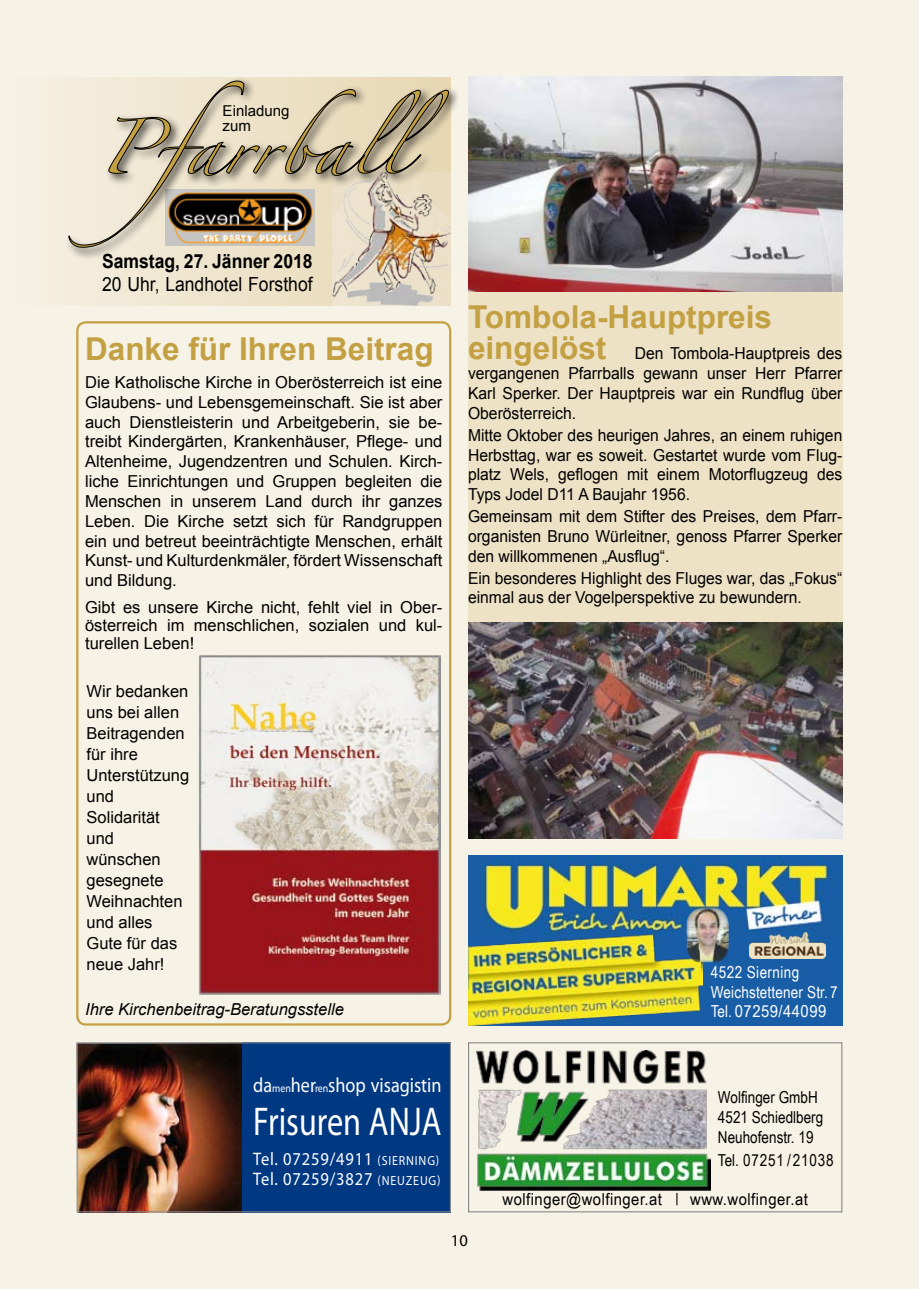
<style>
.page{position:relative;width:919px;height:1289px;background:#fff}
.page>*{position:absolute;margin:0;border:0;box-sizing:border-box;transform-origin:0 0}
.t1{font:40.35px "Myriad Pro";color:#fff;scale:.8 1}
.t2{font:700 31.5px/31.5px "Arial";color:#c3a042}
.t3{font:20.7px "Myriad Pro";color:#fff;scale:.88 1}
.t4{font:19.5px "Arial";color:#000;scale:.9 1}
.t5{font:700 19.5px "Arial";color:#000;scale:.9 1}
.t6{font:18.15px/19.8px "Myriad Pro";letter-spacing:.05em;color:#fff;scale:.91 1}
.t7{font:16.5px/21px "Arial";color:#000;text-align:justify}
.t8{font:16.5px/19.8px "Arial";color:#000;text-align:justify;scale:.95 1}
.t9{font:16.5px/19.5px "Arial Narrow";letter-spacing:.02em;color:#fff}
.t10{font:16.5px/19.8px "Arial Narrow";color:#000}
.t11{font:16.5px "Arial Narrow";letter-spacing:.025em;color:#000;scale:1.1 1}
.t12{font:italic 16.5px "Arial";color:#000}
.t13{font:16.5px "Arial Narrow";letter-spacing:.05em;color:#000}
.t14{font:16.5px "Myriad Pro";color:#000}
.t15{font:15px/15px "Arial";color:#000}
.s1{font-size:11.25px}
.s2{font-size:13.2px}
.s3{font-style:italic}
</style>
<div class="page">
<div style="left:0;top:0;width:918px;height:1288px;background:#f7f2e6"></div>
<svg style="left:87px;top:259px;width:246px;height:46px;fill:#efe5ce"></svg>
<img style="left:333px;top:259px;width:118px;height:46px">
<div style="left:64px;top:77px;width:396px;height:182px;background:#000;opacity:.75"></div>
<svg style="left:68px;top:80px;width:381px;height:168px"></svg>
<img style="left:468px;top:855px;width:374px;height:80px">
<div style="left:702px;top:935px;width:140px;height:90px;background:#185ea6"></div>
<img style="left:468px;top:933px;width:234px;height:92px">
<img style="left:686px;top:907px;width:43px;height:55px">
<img style="left:749px;top:931px;width:76px;height:27px">
<div style="left:468px;top:1042px;width:374px;height:170px;border:1px solid #87888a"></div>
<img style="left:476px;top:1050px;width:234px;height:140px">
<img style="left:79px;top:1044px;width:163px;height:166px">
<div style="left:242px;top:1042px;width:209px;height:170px;background:#003882"></div>
<div style="left:77px;top:1042px;width:374px;height:170px;border:1px solid #87888a"></div>
<div style="left:468px;top:77px;width:374px;height:761px;background:#ede1c6"></div>
<img style="left:468px;top:77px;width:374px;height:214px">
<img style="left:468px;top:622px;width:374px;height:216px">
<div style="left:76px;top:321px;width:375px;height:704px;border:2px solid #c3a042;border-radius:9px"></div>
<img style="left:198px;top:655px;width:242px;height:339px">
<p class="t15" style="left:223px;top:103px;width:68px">Einladung zum</p>
<p class="t5" style="left:102px;top:250px;width:235px">Samstag, 27. Jänner 2018</p>
<p class="t4" style="left:102px;top:273px;width:235px">20 Uhr, Landhotel Forsthof</p>
<h2 class="t2" style="left:85px;top:333px;width:350px">Danke für Ihren Beitrag</h2>
<p class="t7" style="left:85px;top:372px;width:359px;line-height:19.8px">Die Katholische Kirche in Oberösterreich ist eine Glaubens- und Lebensgemeinschaft. Sie ist aber auch Dienstleisterin und Arbeitgeberin, sie be&shy;treibt Kindergärten, Krankenhäuser, Pflege- und Altenheime, Jugendzentren und Schulen. Kirch&shy;liche Einrichtungen und Gruppen begleiten die Menschen in unserem Land durch ihr ganzes Leben. Die Kirche setzt sich für Randgruppen ein und betreut beeinträchtigte Menschen, erhält Kunst- und Kulturdenkmäler, fördert Wissenschaft und Bildung.</p>
<p class="t7" style="left:85px;top:598px;width:359px;line-height:18.1px">Gibt es unsere Kirche nicht, fehlt viel in Ober&shy;österreich im menschlichen, sozialen und kul&shy;turellen Leben!</p>
<p class="t7" style="left:86px;top:680px;width:104px;text-align:left">Wir bedanken uns bei allen<br>Beitragenden für ihre<br>Unterstützung und<br>Solidarität und wünschen gesegnete<br>Weihnachten und alles<br>Gute für das neue Jahr!</p>
<p class="t12" style="left:85px;top:1000px;width:260px">Ihre Kirchenbeitrag-Beratungsstelle</p>
<h2 class="t2" style="left:468px;top:301px;width:305px">Tombola-Hauptpreis eingelöst</h2>
<p class="t8" style="left:468px;top:343px;width:395px;text-indent:167px">Den Tombola-Hauptpreis des vergangenen Pfarrballs gewann unser Herr Pfarrer Karl Sperker. Der Hauptpreis war ein Rundflug über Oberösterreich.</p>
<p class="t8" style="left:468px;top:425px;width:395px">Mitte Oktober des heurigen Jahres, an einem ruhigen Herbsttag, war es soweit. Gestartet wurde vom Flug&shy;platz Wels, geflogen mit einem Motorflugzeug des Typs Jodel D11 A Baujahr 1956.</p>
<p class="t8" style="left:468px;top:506px;width:395px">Gemeinsam mit dem Stifter des Preises, dem Pfarr&shy;organisten Bruno Würleitner, genoss Pfarrer Sperker den willkommenen „Ausflug“.</p>
<p class="t8" style="left:468px;top:568px;width:395px">Ein besonderes Highlight des Fluges war, das „Fokus“ einmal aus der Vogelperspektive zu bewundern.</p>
<p class="t9" style="left:710px;top:962px;width:128px">4522 Sierning<br>Weichstettener Str. 7<br>Tel. 07259/44099</p>
<p class="t3" style="left:253px;top:1072px;width:216px">da<span class="s1">men</span>her<span class="s1">ren</span>shop visagistin</p>
<h1 class="t1" style="left:253px;top:1096px;width:237px">Frisuren ANJA</h1>
<p class="t6" style="left:253px;top:1149px;width:207px">Tel. 07259/4911 <span class="s2">(Siern ing)<br></span>Tel. 07259/3827 <span class="s2">(Neuzeug)</span></p>
<p class="t14" style="left:451px;top:1230px;width:18px">10</p>
<p class="t10" style="left:718px;top:1087px;width:107px">Wolfinger GmbH<br>4521 Schiedlberg<br>Neuhofenstr. 19</p>
<p class="t13" style="left:718px;top:1150px;width:117px">Tel. 07251 / 21038</p>
<p class="t11" style="left:502px;top:1189px;width:279px">wolfinger@wolfinger.at <span class="s3">/</span> www.wolfinger.at</p>
</div>
